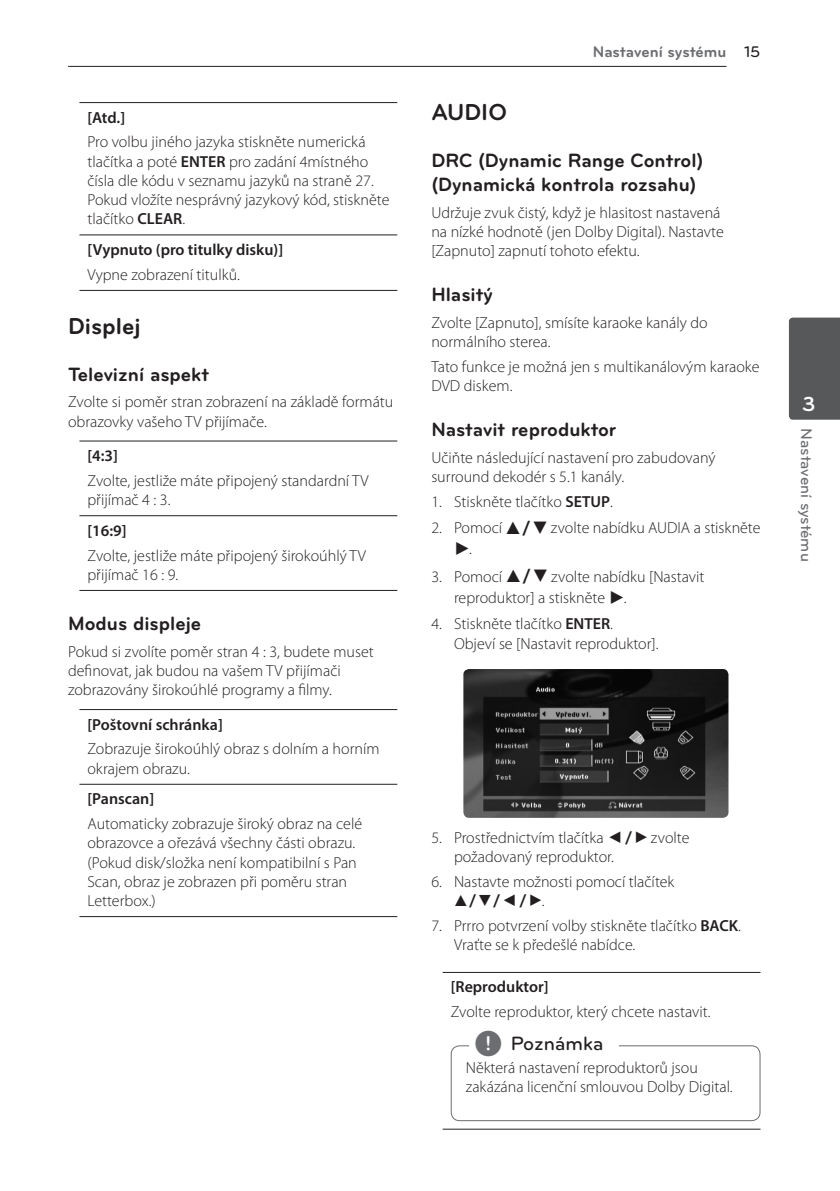
<style>
.page{position:relative;width:840px;height:1191px;background:#fff}
.page>*{position:absolute;margin:0;border:0;box-sizing:border-box;transform-origin:0 0}
.Title_2{font:700 24px "Bryant LG";color:#231f20}
.t1{font:700 21px "Bryant LG";color:#fff}
.Title_3{font:700 20px/24px "Bryant LG";color:#231f20}
.t2{font:500 20px "Bryant LG";color:#231f20}
.Content_text_Num{font:18px "UPSYS Common";color:#231f20}
.Content_text_Light{font:300 16px/19.2px "Myriad Pro";color:#231f20}
.Content_text_Num-2{font:300 16px/19.2px "Myriad Pro";color:#231f20}
.Content_text_Light-2{font:600 16px "Myriad Pro";color:#231f20}
.Chapter_Title_Top_R{font:700 16px "Bryant LG";color:#6c6d70}
.Chapter_Title_Side{font:500 16px "Bryant LG";color:#6c6d70}
.Page_No_Right{font:500 16px "Bryant LG";color:#231f20}
.s1{font-weight:600}
.s2{font-family:"UPSYS Common";font-weight:400;font-size:18px}
.s3{font-family:"Myriad Pro";font-weight:300;font-size:16px}
.s4{font-family:"UPSYS Common";font-weight:400}
.s5{font-family:"UPSYS Common";font-weight:400;font-size:30px;color:#6c6d70}
</style>
<div class="page">
<hr style="left:68px;top:66px;width:658px;height:1px;background:#231f20">
<div style="left:788px;top:317px;width:51px;height:103px;background:#57585a"></div>
<hr style="left:79px;top:102px;width:318px;height:1px;background:#231f20">
<hr style="left:79px;top:234px;width:318px;height:1px;background:#231f20">
<hr style="left:79px;top:290px;width:318px;height:1px;background:#231f20">
<hr style="left:79px;top:440px;width:318px;height:1px;background:#231f20">
<hr style="left:79px;top:515px;width:318px;height:1px;background:#231f20">
<hr style="left:79px;top:590px;width:318px;height:1px;background:#231f20">
<hr style="left:79px;top:709px;width:318px;height:1px;background:#231f20">
<hr style="left:79px;top:783px;width:318px;height:1px;background:#231f20">
<hr style="left:79px;top:916px;width:318px;height:1px;background:#231f20">
<img style="left:463px;top:669px;width:265px;height:149px">
<hr style="left:442px;top:972px;width:318px;height:1px;background:#231f20">
<hr style="left:442px;top:1128px;width:318px;height:1px;background:#231f20">
<div style="left:450px;top:1045px;width:310px;height:76px;border:1px solid #6c6d70;border-radius:9px"></div>
<div style="left:468px;top:1040px;width:150px;height:20px;background:#fff"></div>
<p class="Content_text_Light-2" style="left:87px;top:107px;width:39px">[Atd.]</p>
<p class="Content_text_Light" style="left:87px;top:132px;width:303px">Pro volbu jiného jazyka stiskněte numerická tlačítka a poté <span class="s1">ENTER</span> pro zadání 4místného čísla dle kódu v seznamu jazyků na straně 27.<br>Pokud vložíte nesprávný jazykový kód, stiskněte tlačítko <span class="s1">CLEAR</span>.</p>
<p class="Content_text_Light-2" style="left:87px;top:239px;width:197px">[Vypnuto (pro titulky disku)]</p>
<p class="Content_text_Light" style="left:87px;top:265px;width:154px">Vypne zobrazení titulků.</p>
<p class="Title_2" style="left:68px;top:311px;width:74px">Displej</p>
<p class="Title_3" style="left:68px;top:362px;width:142px">Televizní aspekt</p>
<p class="Content_text_Light" style="left:68px;top:392px;width:326px">Zvolte si poměr stran zobrazení na základě formátu obrazovky vašeho TV přijímače.</p>
<p class="Content_text_Light-2" style="left:87px;top:445px;width:32px">[4:3]</p>
<p class="Content_text_Light" style="left:87px;top:471px;width:282px">Zvolte, jestliže máte připojený standardní TV přijímač 4 : 3.</p>
<p class="Content_text_Light-2" style="left:87px;top:520px;width:41px">[16:9]</p>
<p class="Content_text_Light" style="left:87px;top:545px;width:280px">Zvolte, jestliže máte připojený širokoúhlý TV přijímač 16 : 9.</p>
<p class="Title_3" style="left:68px;top:611px;width:135px">Modus displeje</p>
<p class="Content_text_Light" style="left:68px;top:641px;width:307px">Pokud si zvolíte poměr stran 4 : 3, budete muset definovat, jak budou na vašem TV přijímači zobrazovány širokoúhlé programy a filmy.</p>
<p class="Content_text_Light-2" style="left:87px;top:714px;width:137px">[Poštovní schránka]</p>
<p class="Content_text_Light" style="left:87px;top:739px;width:293px">Zobrazuje širokoúhlý obraz s dolním a horním okrajem obrazu.</p>
<p class="Content_text_Light-2" style="left:87px;top:788px;width:68px">[Panscan]</p>
<p class="Content_text_Light" style="left:87px;top:814px;width:276px">Automaticky zobrazuje široký obraz na celé obrazovce a ořezává všechny části obrazu. (Pokud disk/složka není kompatibilní s Pan Scan, obraz je zobrazen při poměru stran Letterbox.)</p>
<p class="Chapter_Title_Top_R" style="left:592px;top:42px;width:135px">Nastavení systému</p>
<p class="Page_No_Right" style="left:743px;top:42px;width:18px">15</p>
<p class="Title_2" style="left:431px;top:97px;width:77px">AUDIO</p>
<p class="Title_3" style="left:431px;top:149px;width:273px">DRC (Dynamic Range Control) (Dynamická kontrola rozsahu)</p>
<p class="Content_text_Light" style="left:431px;top:203px;width:294px">Udržuje zvuk čistý, když je hlasitost nastavená na nízké hodnotě (jen Dolby Digital). Nastavte [Zapnuto] zapnutí tohoto efektu.</p>
<p class="Title_3" style="left:431px;top:283px;width:63px">Hlasitý</p>
<p class="Content_text_Light" style="left:431px;top:313px;width:277px">Zvolte [Zapnuto], smísíte karaoke kanály do normálního sterea.</p>
<p class="Content_text_Light" style="left:431px;top:357px;width:329px">Tato funkce je možná jen s multikanálovým karaoke<br>DVD diskem.</p>
<p class="Title_3" style="left:431px;top:418px;width:186px">Nastavit reproduktor</p>
<p class="Content_text_Light" style="left:431px;top:447px;width:285px">Učiňte následující nastavení pro zabudovaný surround dekodér s 5.1 kanály.</p>
<p class="Content_text_Num-2" style="left:431px;top:492px;width:183px">1. Stiskněte tlačítko <span class="s1">SETUP</span>.</p>
<p class="Content_text_Num-2" style="left:431px;top:517px;width:330px">2. Pomocí <span class="s2">W/S</span> zvolte nabídku AUDIA a stiskněte</p>
<p class="Content_text_Num" style="left:454px;top:538px;width:19px">D<span class="s3">.</span></p>
<p class="Content_text_Num-2" style="left:454px;top:565px;width:252px;line-height:21.6px;text-indent:-23px">3. Pomocí <span class="s2">W/S</span> zvolte nabídku [Nastavit reproduktor] a stiskněte <span class="s2">D</span>.</p>
<p class="Content_text_Num-2" style="left:454px;top:614px;width:206px;text-indent:-23px">4. Stiskněte tlačítko <span class="s1">ENTER</span>.<br>Objeví se [Nastavit reproduktor].</p>
<p class="t1" style="left:801px;top:391px;width:15px">3</p>
<p class="Chapter_Title_Side" style="left:815px;top:428px;width:135px;rotate:90deg">Nastavení systému</p>
<p class="Content_text_Num-2" style="left:454px;top:827px;width:237px;text-indent:-23px">5. Prostřednictvím tlačítka <span class="s4">A/D</span> zvolte požadovaný reproduktor.</p>
<p class="Content_text_Num-2" style="left:454px;top:871px;width:222px;text-indent:-23px">6. Nastavte možnosti pomocí tlačítek<br><span class="s4">W/S/A/D</span>.</p>
<p class="Content_text_Num-2" style="left:454px;top:915px;width:288px;text-indent:-23px">7. Prrro potvrzení volby stiskněte tlačítko <span class="s1">BACK</span>.<br>Vraťte se k předešlé nabídce.</p>
<p class="Content_text_Light-2" style="left:450px;top:977px;width:99px">[Reproduktor]</p>
<p class="Content_text_Light" style="left:450px;top:1002px;width:261px">Zvolte reproduktor, který chcete nastavit.</p>
<p class="t2" style="left:474px;top:1031px;width:130px"><span class="s5">,</span> Poznámka</p>
<p class="Content_text_Light" style="left:465px;top:1057px;width:268px">Některá nastavení reproduktorů jsou zakázána licenční smlouvou Dolby Digital.</p>
</div>
